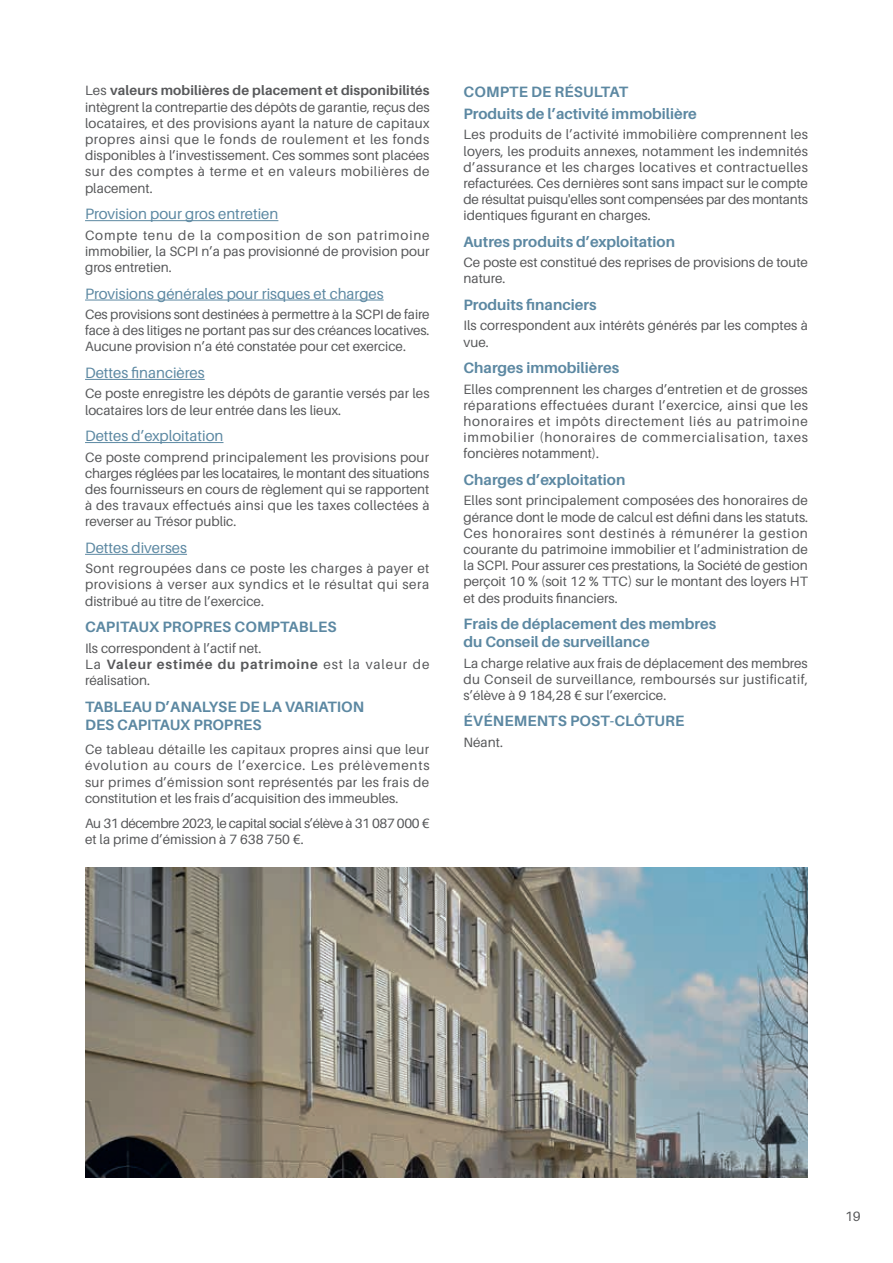
<style>
.page{position:relative;width:893px;height:1263px;background:#fff}
.page>*{position:absolute;margin:0;border:0;box-sizing:border-box;transform-origin:0 0}
.t1{font:700 15px/18px "Aileron";color:#5c88a2}
.t2{font:15px "Aileron";color:#5c88a2}
.t3{font:13.5px/16.2px "Aileron";color:#57585a;text-align:justify}
.t4{font:13.5px/16.2px "Aileron";letter-spacing:-.03em;color:#57585a}
.s1{font-weight:700}
</style>
<div class="page">
<hr style="left:85px;top:220px;width:193px;height:1px;background:#5c88a2">
<hr style="left:85px;top:300px;width:299px;height:1px;background:#5c88a2">
<hr style="left:85px;top:379px;width:120px;height:1px;background:#5c88a2">
<hr style="left:85px;top:442px;width:138px;height:1px;background:#5c88a2">
<hr style="left:85px;top:554px;width:102px;height:1px;background:#5c88a2">
<img style="left:85px;top:867px;width:723px;height:311px">
<p class="t3" style="left:85px;top:83px;width:346px">Les <span class="s1">valeurs mobilières de placement et disponibilités </span>intègrent la contrepartie des dépôts de garantie, reçus des locataires, et des provisions ayant la nature de capitaux propres ainsi que le fonds de roulement et les fonds disponibles à l’investissement. Ces sommes sont placées sur des comptes à terme et en valeurs mobilières de placement.</p>
<p class="t2" style="left:85px;top:206px;width:195px">Provision pour gros entretien</p>
<p class="t3" style="left:85px;top:227px;width:346px">Compte tenu de la composition de son patrimoine immobilier, la SCPI n’a pas provisionné de provision pour gros entretien.</p>
<p class="t2" style="left:85px;top:285px;width:300px">Provisions générales pour risques et charges</p>
<p class="t3" style="left:85px;top:306px;width:346px">Ces provisions sont destinées à permettre à la SCPI de faire face à des litiges ne portant pas sur des créances locatives.<br>Aucune provision n’a été constatée pour cet exercice.</p>
<p class="t2" style="left:85px;top:364px;width:121px">Dettes financières</p>
<p class="t3" style="left:85px;top:386px;width:346px">Ce poste enregistre les dépôts de garantie versés par les locataires lors de leur entrée dans les lieux.</p>
<p class="t2" style="left:85px;top:428px;width:140px">Dettes d’exploitation</p>
<p class="t3" style="left:85px;top:449px;width:346px">Ce poste comprend principalement les provisions pour charges réglées par les locataires, le montant des situations des fournisseurs en cours de règlement qui se rapportent à des travaux effectués ainsi que les taxes collectées à reverser au Trésor public.</p>
<p class="t2" style="left:85px;top:539px;width:104px">Dettes diverses</p>
<p class="t3" style="left:85px;top:561px;width:346px">Sont regroupées dans ce poste les charges à payer et provisions à verser aux syndics et le résultat qui sera distribué au titre de l’exercice.</p>
<p class="t1" style="left:85px;top:618px;width:253px">CAPITAUX PROPRES COMPTABLES</p>
<p class="t3" style="left:85px;top:640px;width:346px;text-align:left">Ils correspondent à l’actif net.<br>La <span class="s1">Valeur estimée du patrimoine</span> est la valeur de réalisation.</p>
<p class="t1" style="left:85px;top:697px;width:281px">TABLEAU D’ANALYSE DE LA VARIATION<br>DES CAPITAUX PROPRES</p>
<p class="t3" style="left:85px;top:742px;width:346px">Ce tableau détaille les capitaux propres ainsi que leur évolution au cours de l’exercice. Les prélèvements sur primes d’émission sont représentés par les frais de constitution et les frais d’acquisition des immeubles.</p>
<p class="t4" style="left:85px;top:815px;width:346px">Au 31 décembre 2023, le capital social s’élève à 31 087 000 € et la prime d’émission à 7 638 750 €.</p>
<p class="t1" style="left:463px;top:80px;width:235px;line-height:22.2px">COMPTE DE RÉSULTAT<br>Produits de l’activité immobilière</p>
<p class="t3" style="left:463px;top:127px;width:346px">Les produits de l’activité immobilière comprennent les loyers, les produits annexes, notamment les indemnités d’assurance et les charges locatives et contractuelles refacturées. Ces dernières sont sans impact sur le compte de résultat puisqu'elles sont compensées par des montants identiques figurant en charges.</p>
<p class="t1" style="left:463px;top:233px;width:213px">Autres produits d’exploitation</p>
<p class="t3" style="left:463px;top:255px;width:346px">Ce poste est constitué des reprises de provisions de toute nature.</p>
<p class="t1" style="left:463px;top:296px;width:135px">Produits financiers</p>
<p class="t3" style="left:463px;top:318px;width:346px">Ils correspondent aux intérêts générés par les comptes à vue.</p>
<p class="t1" style="left:463px;top:359px;width:157px">Charges immobilières</p>
<p class="t3" style="left:463px;top:381px;width:346px">Elles comprennent les charges d’entretien et de grosses réparations effectuées durant l’exercice, ainsi que les honoraires et impôts directement liés au patrimoine immobilier (honoraires de commercialisation, taxes foncières notamment).</p>
<p class="t1" style="left:463px;top:471px;width:163px">Charges d’exploitation</p>
<p class="t3" style="left:463px;top:493px;width:346px">Elles sont principalement composées des honoraires de gérance dont le mode de calcul est défini dans les statuts.<br>Ces honoraires sont destinés à rémunérer la gestion courante du patrimoine immobilier et l’administration de la SCPI. Pour assurer ces prestations, la Société de gestion perçoit 10 % (soit 12 % TTC) sur le montant des loyers HT et des produits financiers.</p>
<p class="t1" style="left:463px;top:615px;width:254px">Frais de déplacement des membres du Conseil de surveillance</p>
<p class="t3" style="left:463px;top:655px;width:346px">La charge relative aux frais de déplacement des membres du Conseil de surveillance, remboursés sur justificatif, s’élève à 9 184,28 € sur l’exercice.</p>
<p class="t1" style="left:464px;top:712px;width:222px">ÉVÉNEMENTS POST-CLÔTURE</p>
<p class="t3" style="left:463px;top:734px;width:41px">Néant.</p>
<p class="t3" style="left:845px;top:1208px;width:17px">19</p>
</div>
